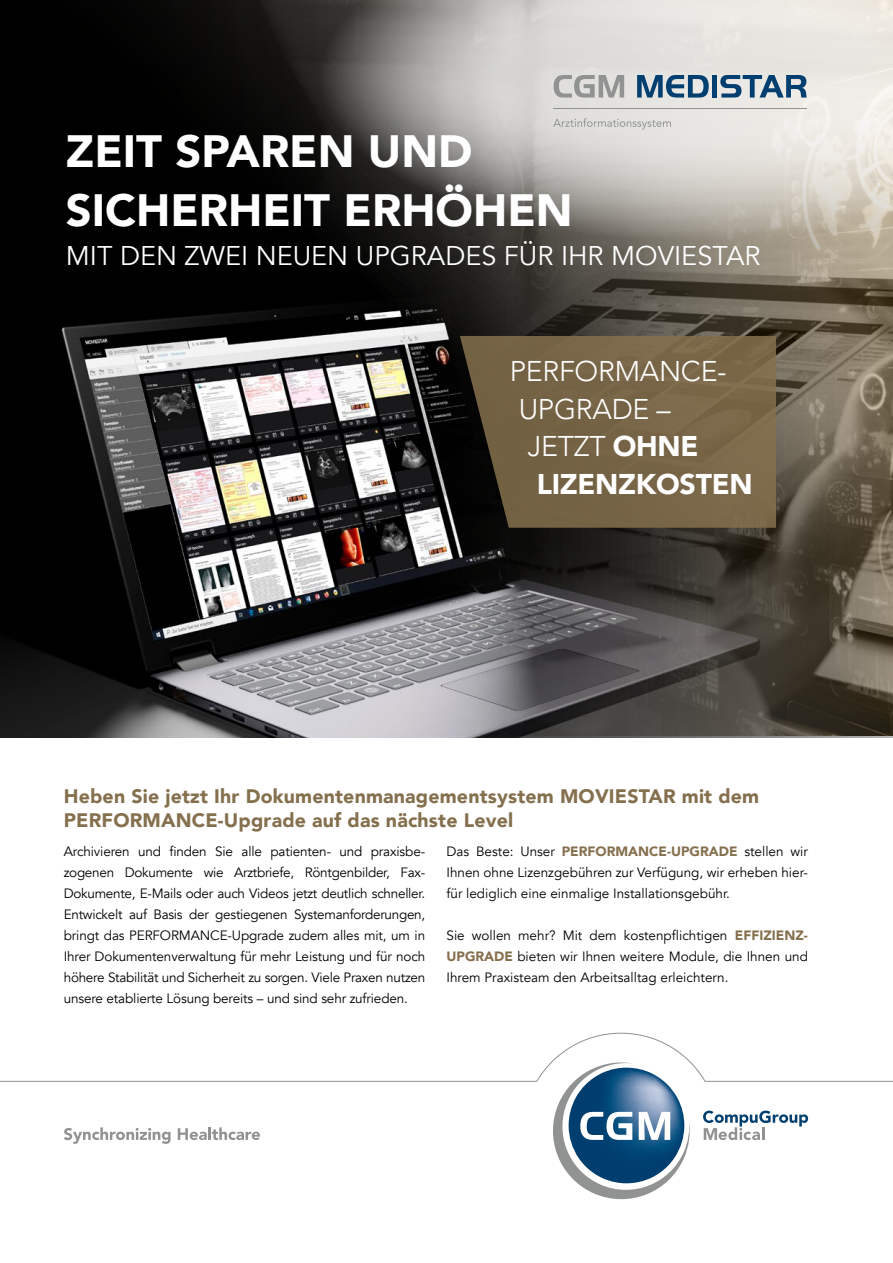
<style>
.page{position:relative;width:893px;height:1263px;background:#fff}
.page>*{position:absolute;margin:0;border:0;box-sizing:border-box;transform-origin:0 0}
.t1{font:900 45.15px/58.7px "Avenir";color:#fff}
.t2{font:900 28.5px/37.5px "Avenir";letter-spacing:-.01em;color:#fff}
.t3{font:300 28.5px/37.5px "Avenir";letter-spacing:-.01em;color:#fff}
.t4{font:27px "Avenir";color:#fff}
.t5{font:900 19.5px/24px "Avenir";letter-spacing:.01em;color:#85704e}
.t6{font:13.5px/21px "Avenir";color:#000;text-align:justify}
.s1{font-weight:300}
.s2{font-weight:900;color:#85704e}
</style>
<div class="page">
<svg style="left:0;top:1032px;width:893px;height:168px"></svg>
<img style="left:0;top:0;width:893px;height:737px">
<svg style="left:460px;top:336px;width:316px;height:192px;background:#6e5d42"></svg>
<svg style="left:319px;top:0;width:574px;height:240px;background:#aeaca7"></svg>
<hr style="left:553px;top:109px;width:254px;height:1px;background:#919292">
<svg style="left:553px;top:118px;width:118px;height:11px"></svg>
<svg style="left:554px;top:75px;width:70px;height:23px;background:#b6b6b5"></svg>
<svg style="left:637px;top:75px;width:72px;height:23px;background:#6889a2"></svg>
<div style="left:712px;top:75px;width:5px;height:23px;background:#003f6f"></div>
<svg style="left:720px;top:75px;width:87px;height:23px;background:#7794aa"></svg>
<p class="t1" style="left:66px;top:121px;width:508px">ZEIT SPAREN UND<br>SICHERHEIT ERHÖHEN</p>
<p class="t4" style="left:66px;top:239px;width:696px">MIT DEN ZWEI NEUEN UPGRADES FÜR IHR MOVIESTAR</p>
<p class="t3" style="left:519px;top:352px;width:210px;text-indent:-9px">PERFORMANCE-<br>UPGRADE –</p>
<p class="t2" style="left:537px;top:427px;width:217px;text-indent:-9px"><span class="s1">JETZT</span> OHNE<br>LIZENZKOSTEN</p>
<p class="t5" style="left:64px;top:783px;width:697px">Heben Sie jetzt Ihr Dokumentenmanagementsystem MOVIESTAR mit dem<br>PERFORMANCE-Upgrade auf das nächste Level</p>
<p class="t6" style="left:64px;top:841px;width:363px">Archivieren und finden Sie alle patienten- und praxisbe&shy;zogenen Dokumente wie Arztbriefe, Röntgenbilder, Fax-Dokumente, E-Mails oder auch Videos jetzt deutlich schneller.<br>Entwickelt auf Basis der gestiegenen Systemanforderungen, bringt das PERFORMANCE-Upgrade zudem alles mit, um in Ihrer Dokumentenverwaltung für mehr Leistung und für noch höhere Stabilität und Sicherheit zu sorgen. Viele Praxen nutzen unsere etablierte Lösung bereits – und sind sehr zufrieden.</p>
<p class="t6" style="left:446px;top:841px;width:363px">Das Beste: Unser <span class="s2">PERFORMANCE-UPGRADE</span> stellen wir Ihnen ohne Lizenzgebühren zur Verfügung, wir erheben hier&shy;für lediglich eine einmalige Installationsgebühr.</p>
<p class="t6" style="left:446px;top:925px;width:363px">Sie wollen mehr? Mit dem kostenpflichtigen <span class="s2">EFFIZIENZ-UPGRADE</span> bieten wir Ihnen weitere Module, die Ihnen und Ihrem Praxisteam den Arbeitsalltag erleichtern.</p>
</div>
